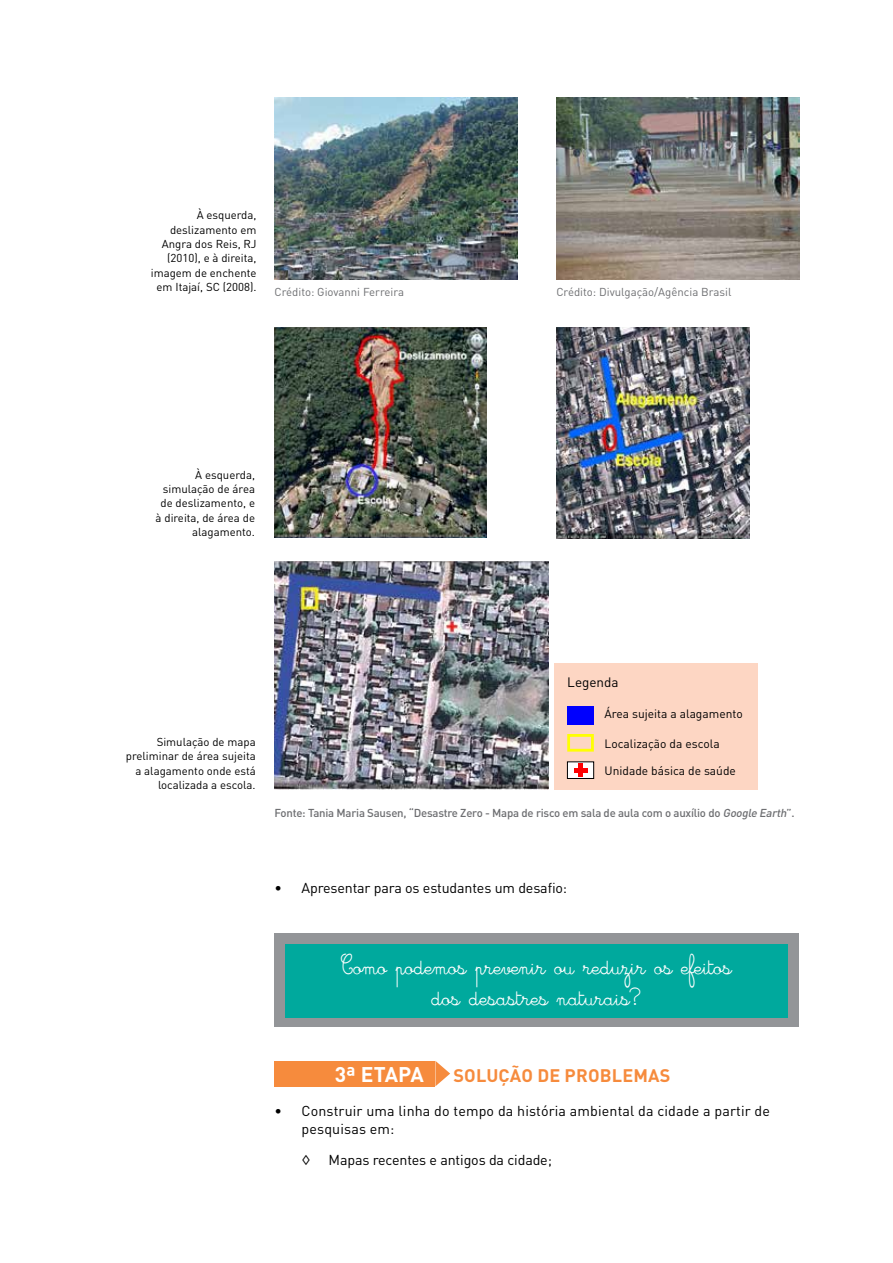
<style>
.page{position:relative;width:893px;height:1263px;background:#fff}
.page>*{position:absolute;margin:0;border:0;box-sizing:border-box;transform-origin:0 0}
.t1{font:22.5px/31.5px "Cursivestandard";color:#fff;text-align:center}
.t2{font:700 21px "DIN Pro";color:#fff}
.t3{font:700 18px "DIN Pro";letter-spacing:.01em;color:#f68b3d}
.t4{font:14.25px/18px "DIN Pro";color:#000}
.t5{font:13.5px "DIN Pro";color:#000}
.t6{font:12px "DIN Pro";color:#000}
.t7{font:11.4px/14.4px "DIN Pro";color:#000;text-align:right}
.t8{font:500 11.4px "DIN Pro";letter-spacing:-.02em;color:#6d6e71}
.t9{font:11.4px "DIN Pro";color:#6d6e71}
.s1{font-style:italic}
</style>
<div class="page">
<div style="left:554px;top:663px;width:204px;height:126px;background:#fdd6c3"></div>
<img style="left:556px;top:327px;width:193px;height:211px">
<img style="left:274px;top:327px;width:213px;height:210px">
<img style="left:274px;top:561px;width:274px;height:228px">
<div style="left:567px;top:706px;width:26px;height:18px;background:#0000fe"></div>
<div style="left:567px;top:734px;width:27px;height:18px;border:3px solid #ffff01"></div>
<div style="left:567px;top:762px;width:27px;height:17px;background:#fff;border:1px solid #000"></div>
<div style="left:578px;top:763px;width:5px;height:14px;background:#fe0103"></div>
<hr style="left:574px;top:768px;width:13px;height:4px;background:#fe0103">
<div style="left:274px;top:933px;width:525px;height:93px;background:#939598"></div>
<div style="left:285px;top:945px;width:503px;height:73px;background:#00a99d"></div>
<div style="left:274px;top:1061px;width:161px;height:25px;background:#f68b3d"></div>
<svg style="left:435px;top:1061px;width:15px;height:25px"></svg>
<img style="left:556px;top:98px;width:243px;height:182px">
<img style="left:274px;top:98px;width:243px;height:182px">
<p class="t7" style="left:151px;top:207px;width:107px">À esquerda, deslizamento em<br>Angra dos Reis, RJ (2010), e à direita, imagem de enchente em Itajaí, SC (2008).</p>
<p class="t9" style="left:275px;top:284px;width:131px">Crédito: Giovanni Ferreira</p>
<p class="t9" style="left:556px;top:284px;width:177px">Crédito: Divulgação/Agência Brasil</p>
<p class="t7" style="left:156px;top:467px;width:101px">À esquerda, simulação de área de deslizamento, e à direita, de área de alagamento.</p>
<p class="t7" style="left:126px;top:734px;width:131px">Simulação de mapa preliminar de área sujeita a alagamento onde está localizada a escola.</p>
<p class="t5" style="left:567px;top:673px;width:53px">Legenda</p>
<p class="t6" style="left:604px;top:705px;width:140px">Área sujeita a alagamento</p>
<p class="t6" style="left:604px;top:735px;width:117px">Localização da escola</p>
<p class="t6" style="left:604px;top:762px;width:133px">Unidade básica de saúde</p>
<p class="t8" style="left:274px;top:805px;width:522px">Fonte: Tania Maria Sausen, “Desastre Zero - Mapa de risco em sala de aula com o auxílio do <span class="s1">Google Earth</span>”.</p>
<p class="t4" style="left:274px;top:878px;width:294px">• Apresentar para os estudantes um desafio:</p>
<h1 class="t1" style="left:342px;top:950px;width:392px">Como podemos prevenir ou reduzir os efeitos dos desastres naturais?</h1>
<h2 class="t2" style="left:335px;top:1060px;width:91px">3ª ETAPA</h2>
<h3 class="t3" style="left:453px;top:1063px;width:219px">SOLUÇÃO DE PROBLEMAS</h3>
<p class="t4" style="left:302px;top:1102px;width:470px;text-indent:-27px">• Construir uma linha do tempo da história ambiental da cidade a partir de pesquisas em:</p>
<p class="t4" style="left:302px;top:1150px;width:252px">◊ Mapas recentes e antigos da cidade;</p>
</div>
